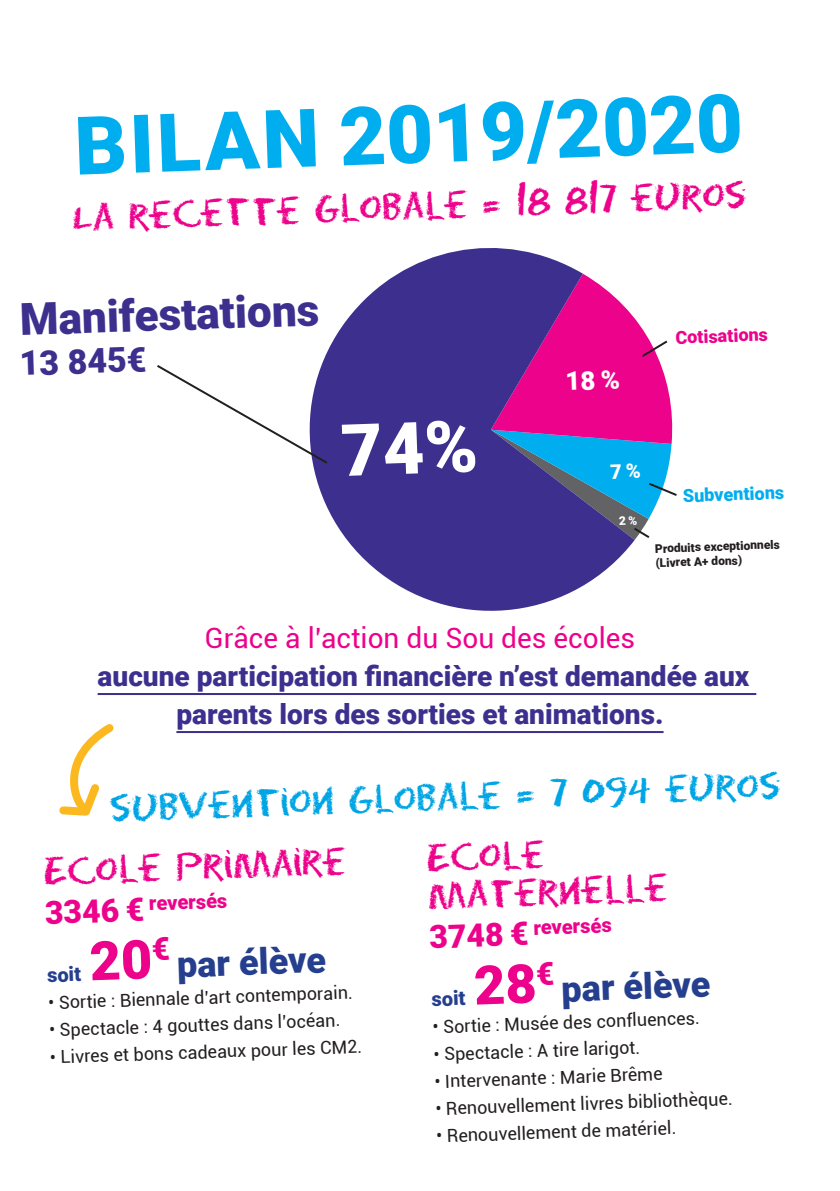
<style>
.page{position:relative;width:840px;height:1191px;background:#fff}
.page>*{position:absolute;margin:0;border:0;box-sizing:border-box;transform-origin:0 0}
.t1{font:900 81px "Roboto";color:#00aeef}
.t2{font:900 44.2px "Roboto";color:#3c2f8e}
.t3{font:900 36px "Roboto";color:#253f8e}
.t4{font:35px "Eraser";color:#ed028c}
.t5{font:35px "Eraser";color:#00a5e5}
.t6{font:900 34px "Roboto";color:#3c2f8e}
.t7{font:900 28px/38px "Roboto";color:#3c2f8e;text-align:center}
.t8{font:28px "Roboto";color:#ed028c}
.t9{font:900 20px "Roboto";color:#ed028c}
.t10{font:900 20px "Roboto";color:#253f8e}
.t11{font:18px "Roboto";color:#231f20}
.t12{font:900 18px "Roboto";color:#ed028c}
.t13{font:900 18px "Roboto";color:#00aeef}
.t14{font:900 12px "Roboto";color:#231f20}
.s1{font-size:32px}
</style>
<div class="page">
<svg style="left:313px;top:248px;width:321px;height:363px;fill:#3c2f8e"></svg>
<hr style="left:98px;top:693px;width:657px;height:2px;background:#3c2f8e">
<hr style="left:176px;top:731px;width:487px;height:2px;background:#3c2f8e">
<svg style="left:157px;top:363px;width:172px;height:102px"></svg>
<svg style="left:59px;top:724px;width:55px;height:92px"></svg>
<div style="left:341px;top:419px;width:134px;height:57px;background:#3c2f8e"></div>
<svg style="left:490px;top:274px;width:187px;height:266px;background:#904ea7"></svg>
<p class="t1" style="left:73px;top:89px;width:669px;rotate:-2deg">BILAN 2019/2020</p>
<p class="t4" style="left:72px;top:198px;width:676px;rotate:-2deg">La recette globale = 18 817 euros</p>
<p class="t2" style="left:19px;top:289px;width:301px;rotate:-2deg">Manifestations</p>
<p class="t6" style="left:19px;top:339px;width:128px;rotate:-2deg">13 845€</p>
<p class="t12" style="left:674px;top:325px;width:94px;rotate:-2deg">Cotisations</p>
<p class="t13" style="left:682px;top:483px;width:103px;rotate:-2deg">Subventions</p>
<p class="t14" style="left:654px;top:540px;width:126px;rotate:-2deg">Produits exceptionnels</p>
<p class="t14" style="left:655px;top:554px;width:88px;rotate:-2deg">(Livret A+ dons)</p>
<p class="t8" style="left:205px;top:618px;width:431px">Grâce à l’action du Sou des écoles</p>
<p class="t7" style="left:98px;top:656px;width:652px">aucune participation financière n’est demandée aux parents lors des sorties et animations.</p>
<p class="t5" style="left:109px;top:788px;width:673px;rotate:-2deg">subvention globale = 7 094 euros</p>
<p class="t4" style="left:43px;top:851px;width:304px;rotate:-2deg">Ecole primaire</p>
<p class="t9" style="left:44px;top:892px;width:184px;rotate:-2deg"><span class="s1">3346 €</span> reversés</p>
<p class="t3" style="left:176px;top:939px;width:150px;rotate:-2deg">par élève</p>
<p class="t11" style="left:48px;top:990px;width:306px;rotate:-2deg">• Sortie : Biennale d’art contemporain.</p>
<p class="t11" style="left:49px;top:1017px;width:293px;rotate:-2deg">• Spectacle : 4 gouttes dans l’océan.</p>
<p class="t11" style="left:50px;top:1044px;width:313px;rotate:-2deg">• Livres et bons cadeaux pour les CM2.</p>
<p class="t10" style="left:47px;top:960px;width:35px;rotate:-2deg">soit</p>
<p class="t4" style="left:426px;top:838px;width:120px;rotate:-2deg">Ecole</p>
<p class="t4" style="left:427px;top:875px;width:241px;rotate:-2deg">maternelle</p>
<p class="t9" style="left:428px;top:917px;width:184px;rotate:-2deg"><span class="s1">3748 €</span> reversés</p>
<p class="t3" style="left:560px;top:963px;width:150px;rotate:-2deg">par élève</p>
<p class="t11" style="left:432px;top:1014px;width:269px;rotate:-2deg">• Sortie : Musée des confluences.</p>
<p class="t11" style="left:433px;top:1041px;width:208px;rotate:-2deg">• Spectacle : A tire larigot.</p>
<p class="t11" style="left:434px;top:1069px;width:229px;rotate:-2deg">• Intervenante : Marie Brême</p>
<p class="t11" style="left:435px;top:1096px;width:299px;rotate:-2deg">• Renouvellement livres bibliothèque.</p>
<p class="t11" style="left:435px;top:1123px;width:241px;rotate:-2deg">• Renouvellement de matériel.</p>
<p class="t10" style="left:431px;top:985px;width:35px;rotate:-2deg">soit</p>
</div>
